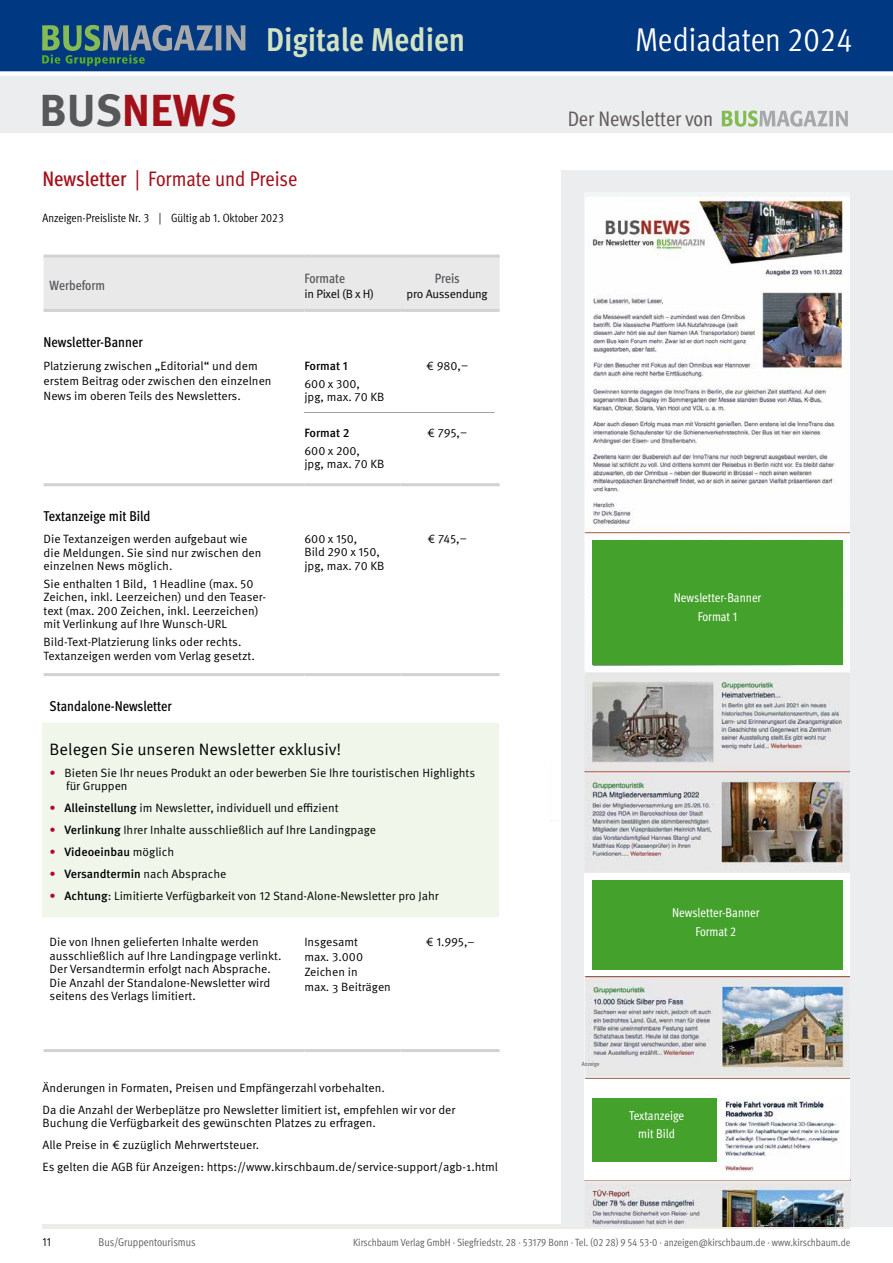
<style>
.page{position:relative;width:893px;height:1263px;background:#fff}
.page>*{position:absolute;margin:0;border:0;box-sizing:border-box;transform-origin:0 0}
.t1{font:700 44.85px "Meta OT";color:#a2101a}
.t2{font:700 condensed 33px "Meta OT";color:#d3e3c2}
.t3{font:33px "Meta OT Cond Norm";color:#fff}
.t4{font:condensed 21px "Meta OT";letter-spacing:-.005em;color:#a2101a}
.t5{font:condensed 21px "Meta OT";letter-spacing:-.005em;color:#645d5c}
.t6{font:16.5px "Meta OT Norm";color:#000}
.t7{font:500 condensed 14.25px "Meta OT";color:#000}
.t8{font:500 condensed 13.5px "Meta OT";letter-spacing:-.005em;color:#58585a}
.t9{font:condensed 12.75px/18.6px "Meta OT";color:#fff;text-align:center}
.t10{font:12px/13.5px "Meta OT Norm";color:#000}
.t11{font:500 12px "Meta OT";color:#000}
.t12{font:12px "Meta OT Cond Norm";color:#000}
.t13{font:12px "Meta OT Norm";letter-spacing:-.02em;color:#000}
.t14{font:11.25px "Meta OT Cond Norm";letter-spacing:-.005em;color:#58585a}
.t15{font:10.5px "Meta OT Cond Norm";color:#58585a}
.t16{font:condensed 6px "Meta OT";color:#58585a}
.s1{color:#58585a}
.s2{font-weight:500}
.s3{color:#b0082b}
.s4{font-family:"Meta OT";font-weight:500}
.s5{font-family:"Meta OT Norm";font-weight:400;color:#b0082b}
.s6{font-family:"Meta OT Norm";font-weight:400}
</style>
<div class="page">
<hr style="left:43px;top:1224px;width:807px;height:4px;background:#edece6">
<div style="left:43px;top:723px;width:456px;height:194px;background:#f1f6eb"></div>
<div style="left:44px;top:258px;width:456px;height:51px;background:#e9e9ea"></div>
<hr style="left:44px;top:255px;width:260px;height:3px;background:#d1d2d4">
<hr style="left:304px;top:255px;width:97px;height:3px;background:#d1d2d4">
<hr style="left:401px;top:255px;width:99px;height:3px;background:#d1d2d4">
<hr style="left:44px;top:309px;width:260px;height:3px;background:#d1d2d4">
<hr style="left:304px;top:309px;width:97px;height:3px;background:#d1d2d4">
<hr style="left:401px;top:309px;width:99px;height:3px;background:#d1d2d4">
<hr style="left:44px;top:483px;width:260px;height:3px;background:#d1d2d4">
<hr style="left:304px;top:483px;width:97px;height:3px;background:#d1d2d4">
<hr style="left:401px;top:483px;width:99px;height:3px;background:#d1d2d4">
<hr style="left:44px;top:673px;width:260px;height:3px;background:#d1d2d4">
<hr style="left:304px;top:673px;width:97px;height:3px;background:#d1d2d4">
<hr style="left:401px;top:673px;width:99px;height:3px;background:#d1d2d4">
<hr style="left:44px;top:1049px;width:260px;height:3px;background:#d1d2d4">
<hr style="left:304px;top:1049px;width:97px;height:3px;background:#d1d2d4">
<hr style="left:401px;top:1049px;width:99px;height:3px;background:#d1d2d4">
<hr style="left:304px;top:412px;width:191px;height:1px;background:#a1a2a4">
<div style="left:561px;top:170px;width:332px;height:1056px;background:#ecedee"></div>
<img style="left:584px;top:192px;width:266px;height:480px">
<img style="left:584px;top:681px;width:266px;height:192px">
<img style="left:585px;top:976px;width:265px;height:103px">
<div style="left:584px;top:873px;width:266px;height:103px;background:#fff"></div>
<div style="left:592px;top:880px;width:251px;height:89px;background:#44a12b"></div>
<div style="left:592px;top:540px;width:251px;height:124px;background:#44a12b"></div>
<img style="left:585px;top:1179px;width:265px;height:47px">
<div style="left:584px;top:1079px;width:266px;height:100px;background:#fff"></div>
<div style="left:592px;top:1098px;width:125px;height:63px;background:#44a12b"></div>
<img style="left:725px;top:1097px;width:115px;height:74px">
<div style="left:0;top:17px;width:893px;height:116px;background:#ecedee"></div>
<svg style="left:722px;top:110px;width:126px;height:17px"></svg>
<div style="left:0;top:0;width:893px;height:75px;background:#003882"></div>
<svg style="left:42px;top:25px;width:203px;height:41px"></svg>
<div style="left:0;top:71px;width:893px;height:5px;background:#fff"></div>
<h1 class="t1" style="left:39px;top:82px;width:199px"><span class="s1">BUS</span>NEWS</h1>
<h2 class="t2" style="left:266px;top:18px;width:200px">Digitale Medien</h2>
<h2 class="t3" style="left:635px;top:19px;width:219px">Mediadaten 2024</h2>
<h3 class="t5" style="left:568px;top:105px;width:147px">Der Newsletter von</h3>
<h3 class="t4" style="left:43px;top:165px;width:256px"><span class="s2">Newsletter</span> | Formate und Preise</h3>
<p class="t12" style="left:43px;top:210px;width:243px">Anzeigen-Preisliste Nr. 3 | Gültig ab 1. Oktober 2023</p>
<p class="t8" style="left:50px;top:277px;width:57px">Werbeform</p>
<p class="t8" style="left:304px;top:270px;width:42px">Formate</p>
<p class="t10" style="left:304px;top:287px;width:71px">in Pixel (B x H)</p>
<p class="t7" style="left:44px;top:333px;width:101px">Newsletter-Banner</p>
<p class="t10" style="left:44px;top:359px;width:229px;line-height:15px">Platzierung zwischen „Editorial“ und dem erstem Beitrag oder zwischen den einzelnen<br>News im oberen Teils des Newsletters.</p>
<p class="t11" style="left:304px;top:358px;width:45px">Format 1</p>
<p class="t10" style="left:304px;top:377px;width:82px">600 x 300,<br>jpg, max. 70 KB</p>
<p class="t11" style="left:304px;top:425px;width:47px">Format 2</p>
<p class="t10" style="left:304px;top:444px;width:82px">600 x 200,<br>jpg, max. 70 KB</p>
<p class="t8" style="left:435px;top:270px;width:27px">Preis</p>
<p class="t13" style="left:407px;top:286px;width:83px">pro Aussendung</p>
<p class="t10" style="left:426px;top:359px;width:44px">€ 980,–</p>
<p class="t10" style="left:427px;top:426px;width:41px">€ 795,–</p>
<p class="t7" style="left:44px;top:507px;width:108px">Textanzeige mit Bild</p>
<p class="t10" style="left:44px;top:532px;width:219px">Die Textanzeigen werden aufgebaut wie die Meldungen. Sie sind nur zwischen den einzelnen News möglich.</p>
<p class="t10" style="left:44px;top:577px;width:224px">Sie enthalten 1 Bild, 1 Headline (max. 50<br>Zeichen, inkl. Leerzeichen) und den Teaser&shy;text (max. 200 Zeichen, inkl. Leerzeichen) mit Verlinkung auf Ihre Wunsch-URL</p>
<p class="t10" style="left:44px;top:635px;width:213px">Bild-Text-Platzierung links oder rechts.<br>Textanzeigen werden vom Verlag gesetzt.</p>
<p class="t10" style="left:304px;top:532px;width:82px">600 x 150,<br>Bild 290 x 150, jpg, max. 70 KB</p>
<p class="t10" style="left:428px;top:532px;width:41px">€ 745,–</p>
<p class="t7" style="left:50px;top:697px;width:124px">Standalone-Newsletter</p>
<h3 class="t6" style="left:50px;top:739px;width:293px">Belegen Sie unseren Newsletter exklusiv!</h3>
<p class="t10" style="left:66px;top:766px;width:411px;text-indent:-17px"><span class="s3">•</span> Bieten Sie Ihr neues Produkt an oder bewerben Sie Ihre touristischen Highlights für Gruppen</p>
<p class="t10" style="left:50px;top:802px;width:290px"><span class="s3">•</span> <span class="s4">Alleinstellung</span> im Newsletter, individuell und effizient</p>
<p class="t10" style="left:50px;top:824px;width:328px"><span class="s3">•</span> <span class="s4">Verlinkung</span> Ihrer Inhalte ausschließlich auf Ihre Landingpage</p>
<p class="t11" style="left:50px;top:845px;width:126px"><span class="s5">•</span> Videoeinbau <span class="s6">möglich</span></p>
<p class="t11" style="left:50px;top:867px;width:178px"><span class="s5">•</span> Versandtermin <span class="s6">nach Absprache</span></p>
<p class="t10" style="left:50px;top:890px;width:391px"><span class="s3">•</span> <span class="s4">Achtung</span>: Limitierte Verfügbarkeit von 12 Stand-Alone-Newsletter pro Jahr</p>
<p class="t10" style="left:50px;top:935px;width:234px">Die von Ihnen gelieferten Inhalte werden ausschließlich auf Ihre Landingpage verlinkt.<br>Der Versandtermin erfolgt nach Absprache.<br>Die Anzahl der Standalone-Newsletter wird seitens des Verlags limitiert.</p>
<p class="t10" style="left:304px;top:934px;width:88px;line-height:15px">Insgesamt<br>max. 3.000<br>Zeichen in<br>max. 3 Beiträgen</p>
<p class="t10" style="left:426px;top:935px;width:50px">€ 1.995,–</p>
<p class="t10" style="left:43px;top:1077px;width:414px;line-height:22px">Änderungen in Formaten, Preisen und Empfängerzahl vorbehalten.<br>Da die Anzahl der Werbeplätze pro Newsletter limitiert ist, empfehlen wir vor der</p>
<p class="t10" style="left:43px;top:1112px;width:457px;line-height:22px">Buchung die Verfügbarkeit des gewünschten Platzes zu erfragen.<br>Alle Preise in € zuzüglich Mehrwertsteuer.<br>Es gelten die AGB für Anzeigen: https://www.kirschbaum.de/service-support/agb-1.html</p>
<p class="t9" style="left:674px;top:588px;width:89px">Newsletter-Banner<br>Format 1</p>
<p class="t9" style="left:672px;top:903px;width:89px">Newsletter-Banner<br>Format 2</p>
<p class="t16" style="left:582px;top:1060px;width:19px">Anzeige</p>
<p class="t9" style="left:629px;top:1105px;width:57px">Textanzeige mit Bild</p>
<p class="t12" style="left:43px;top:1234px;width:10px">11</p>
<p class="t15" style="left:353px;top:1236px;width:499px">Kirschbaum Verlag GmbH · Siegfriedstr. 28 · 53179 Bonn · Tel. (02 28) 9 54 53-0 · anzeigen@kirschbaum.de · www.kirschbaum.de</p>
<p class="t14" style="left:99px;top:1235px;width:99px">Bus/Gruppentourismus</p>
</div>
